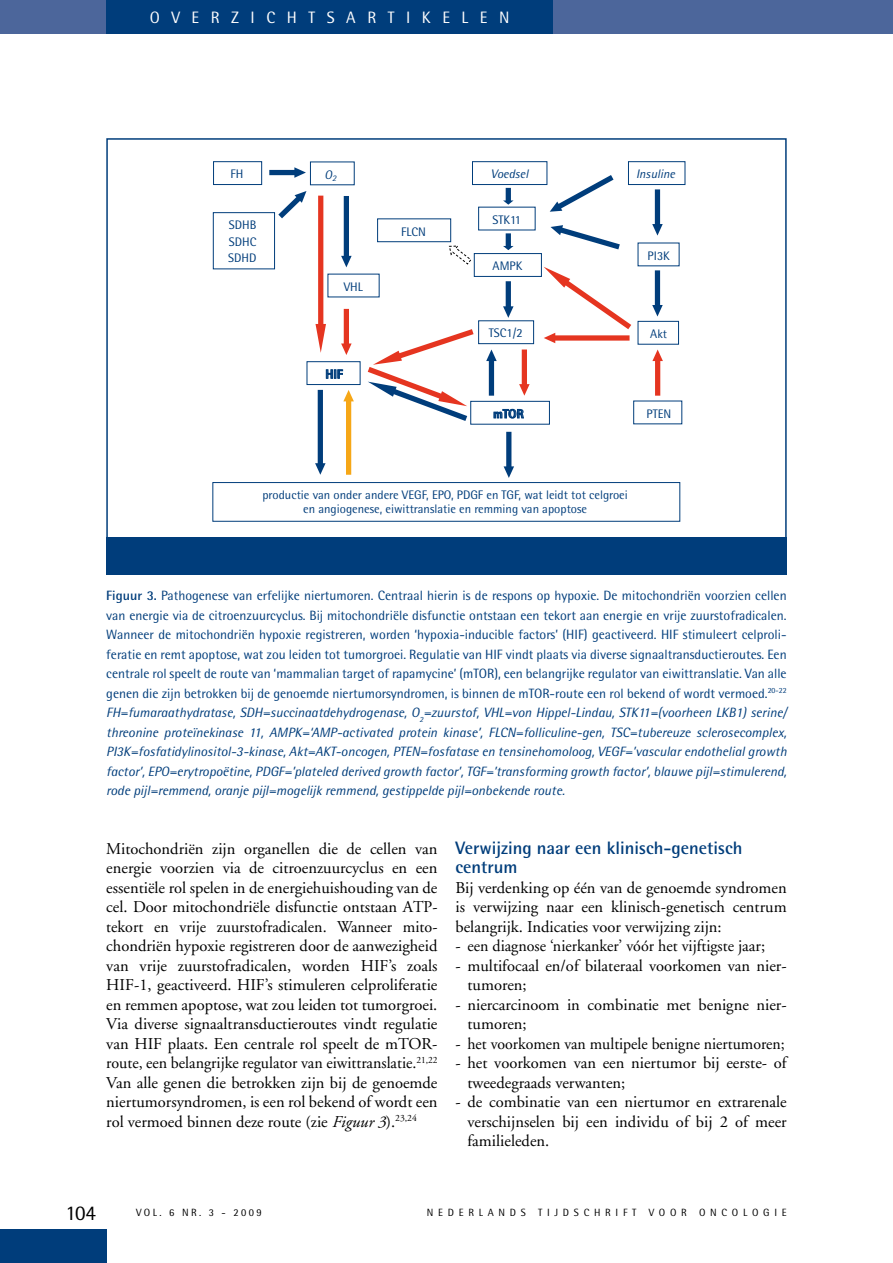
<style>
.page{position:relative;width:893px;height:1263px;background:#fff}
.page>*{position:absolute;margin:0;border:0;box-sizing:border-box;transform-origin:0 0}
.t1{font:21px "Rotis Semi Sans";color:#000}
.t2{font:700 18px/19.5px "Rotis Semi Sans";color:#003d7b}
.t3{font:16.5px/19.5px "Adobe Garamond";color:#000;text-align:justify}
.t4{font:16.5px "Rotis Semi Sans";letter-spacing:.7em;color:#fff}
.t5{font:13.5px/19.5px "Rotis Semi Sans";color:#003d7b;text-align:justify}
.t6{font:12.45px/13.4px "Rotis Semi Sans";color:#003d7b;text-align:center}
.t7{font:italic 12.45px "Rotis Semi Sans";color:#003d7b}
.t8{font:800 12.45px "Rotis Semi Sans";color:#003d7b}
.t9{font:10.5px "Rotis Semi Sans";letter-spacing:.45em;color:#000}
.t10{font:10.5px "Rotis Semi Sans";letter-spacing:.23em;color:#000}
.s1{font-weight:700}
.s2{font-style:italic}
</style>
<div class="page">
<div style="left:0;top:0;width:893px;height:34px;background:#4c669b"></div>
<div style="left:106px;top:0;width:447px;height:34px;background:#003d7b"></div>
<div style="left:0;top:1229px;width:106px;height:34px;background:#003d7b"></div>
<div style="left:306px;top:361px;width:55px;height:24px;background:#fff;border:1px solid #003d7b"></div>
<div style="left:212px;top:482px;width:468px;height:40px;border:1px solid #003d7b"></div>
<div style="left:472px;top:161px;width:75px;height:24px;border:1px solid #003d7b"></div>
<div style="left:474px;top:253px;width:68px;height:24px;background:#fff;border:1px solid #003d7b"></div>
<div style="left:478px;top:320px;width:56px;height:24px;background:#fff;border:1px solid #003d7b"></div>
<div style="left:470px;top:401px;width:80px;height:24px;background:#fff;border:1px solid #003d7b"></div>
<div style="left:628px;top:161px;width:57px;height:24px;border:1px solid #003d7b"></div>
<div style="left:638px;top:321px;width:41px;height:24px;background:#fff;border:1px solid #003d7b"></div>
<div style="left:377px;top:218px;width:74px;height:24px;background:#fff;border:1px solid #003d7b"></div>
<div style="left:213px;top:212px;width:62px;height:57px;border:1px solid #003d7b"></div>
<div style="left:213px;top:161px;width:49px;height:24px;border:1px solid #003d7b"></div>
<svg style="left:326px;top:369px;width:17px;height:10px"></svg>
<svg style="left:494px;top:409px;width:30px;height:10px"></svg>
<svg style="left:652px;top:189px;width:11px;height:47px"></svg>
<svg style="left:341px;top:196px;width:11px;height:71px"></svg>
<svg style="left:550px;top:175px;width:63px;height:37px"></svg>
<svg style="left:550px;top:225px;width:70px;height:24px"></svg>
<svg style="left:652px;top:270px;width:11px;height:46px"></svg>
<svg style="left:504px;top:432px;width:10px;height:46px"></svg>
<svg style="left:503px;top:281px;width:11px;height:37px"></svg>
<svg style="left:269px;top:167px;width:37px;height:11px"></svg>
<svg style="left:278px;top:191px;width:28px;height:27px"></svg>
<svg style="left:315px;top:196px;width:11px;height:157px"></svg>
<svg style="left:544px;top:267px;width:87px;height:76px"></svg>
<svg style="left:368px;top:329px;width:106px;height:92px"></svg>
<svg style="left:503px;top:233px;width:11px;height:17px"></svg>
<svg style="left:503px;top:188px;width:11px;height:17px"></svg>
<svg style="left:486px;top:349px;width:11px;height:47px"></svg>
<svg style="left:519px;top:349px;width:11px;height:47px"></svg>
<svg style="left:652px;top:349px;width:11px;height:47px"></svg>
<svg style="left:341px;top:309px;width:11px;height:46px"></svg>
<svg style="left:449px;top:245px;width:22px;height:20px"></svg>
<svg style="left:315px;top:390px;width:11px;height:85px"></svg>
<svg style="left:343px;top:390px;width:11px;height:85px"></svg>
<div style="left:106px;top:537px;width:681px;height:37px;background:#003d7b"></div>
<p class="t4" style="left:150px;top:8px;width:361px">OVERZICHTSARTIKELEN</p>
<p class="t6" style="left:231px;top:167px;width:14px">FH</p>
<p class="t6" style="left:229px;top:217px;width:29px;line-height:17px;text-align:left">SDHB<br>SDHC</p>
<p class="t6" style="left:228px;top:251px;width:30px">SDHD</p>
<p class="t7" style="left:325px;top:167px;width:13px">O<sub>2</sub></p>
<p class="t6" style="left:344px;top:280px;width:21px">VHL</p>
<p class="t8" style="left:325px;top:366px;width:19px">HIF</p>
<p class="t6" style="left:401px;top:225px;width:26px">FLCN</p>
<p class="t7" style="left:491px;top:167px;width:39px">Voedsel</p>
<p class="t6" style="left:492px;top:213px;width:30px">STK11</p>
<p class="t6" style="left:492px;top:259px;width:31px">AMPK</p>
<p class="t6" style="left:489px;top:326px;width:35px">TSC1/2</p>
<p class="t8" style="left:493px;top:406px;width:32px">mTOR</p>
<p class="t7" style="left:636px;top:167px;width:40px">Insuline</p>
<p class="t6" style="left:648px;top:249px;width:24px">PI3K</p>
<p class="t6" style="left:650px;top:327px;width:18px">Akt</p>
<p class="t6" style="left:647px;top:407px;width:26px">PTEN</p>
<p class="t6" style="left:262px;top:488px;width:367px">productie van onder andere VEGF, EPO, PDGF en TGF, wat leidt tot celgroei en angiogenese, eiwittranslatie en remming van apoptose</p>
<p class="t5" style="left:106px;top:586px;width:682px"><span class="s1">Figuur 3.</span> Pathogenese van erfelijke niertumoren. Centraal hierin is de respons op hypoxie. De mitochondriën voorzien cellen van energie via de citroenzuurcyclus. Bij mitochondriële disfunctie ontstaan een tekort aan energie en vrije zuurstofradicalen.<br>Wanneer de mitochondriën hypoxie registreren, worden ‘hypoxia-inducible factors’ (HIF) geactiveerd. HIF stimuleert celproli&shy;feratie en remt apoptose, wat zou leiden tot tumorgroei. Regulatie van HIF vindt plaats via diverse signaaltransductieroutes. Een centrale rol speelt de route van ‘mammalian target of rapamycine’ (mTOR), een belangrijke regulator van eiwittranslatie. Van alle genen die zijn betrokken bij de genoemde niertumorsyndromen, is binnen de mTOR-route een rol bekend of wordt vermoed.<sup>20-22<br></sup><span class="s2">FH=fumaraathydratase, SDH=succinaatdehydrogenase, O</span><sub>2</sub><span class="s2">=zuurstof, VHL=von Hippel-Lindau, STK11=(voorheen LKB1) serine/ threonine proteïnekinase 11, AMPK=‘AMP-activated protein kinase’, FLCN=folliculine-gen, TSC=tubereuze sclerosecomplex, PI3K=fosfatidylinositol-3-kinase, Akt=AKT-oncogen, PTEN=fosfatase en tensinehomoloog, VEGF=’vascular endothelial growth factor’, EPO=erytropoëtine, PDGF=’plateled derived growth factor’, TGF=’transforming growth factor’, blauwe pijl=stimulerend, rode pijl=remmend, oranje pijl=mogelijk remmend, gestippelde pijl=onbekende route.</span></p>
<p class="t3" style="left:106px;top:839px;width:333px">Mitochondriën zijn organellen die de cellen van energie voorzien via de citroenzuurcyclus en een essentiële rol spelen in de energiehuishouding van de cel. Door mitochondriële disfunctie ontstaan ATP&shy;tekort en vrije zuurstofradicalen. Wanneer mito&shy;chondriën hypoxie registreren door de aanwezigheid van vrije zuurstofradicalen, worden HIF’s zoals HIF-1, geactiveerd. HIF’s stimuleren celproliferatie en remmen apoptose, wat zou leiden tot tumorgroei.<br>Via diverse signaaltransductieroutes vindt regulatie van HIF plaats. Een centrale rol speelt de mTOR&shy;route, een belangrijke regulator van eiwittranslatie.<sup>21,22<br></sup>Van alle genen die betrokken zijn bij de genoemde niertumorsyndromen, is een rol bekend of wordt een rol vermoed binnen deze route (zie <span class="s2">Figuur 3</span>).<sup>23,24</sup></p>
<h2 class="t2" style="left:455px;top:837px;width:288px">Verwijzing naar een klinisch-genetisch centrum</h2>
<p class="t3" style="left:455px;top:878px;width:333px">Bij verdenking op één van de genoemde syndromen is verwijzing naar een klinisch-genetisch centrum belangrijk. Indicaties voor verwijzing zijn:</p>
<p class="t3" style="left:455px;top:936px;width:311px">- een diagnose ‘nierkanker’ vóór het vijftigste jaar;</p>
<p class="t3" style="left:467px;top:956px;width:321px;text-indent:-12px">- multifocaal en/of bilateraal voorkomen van nier&shy;tumoren;</p>
<p class="t3" style="left:467px;top:995px;width:321px;text-indent:-12px">- niercarcinoom in combinatie met benigne nier&shy;tumoren;</p>
<p class="t3" style="left:455px;top:1034px;width:331px">- het voorkomen van multipele benigne niertumoren;</p>
<p class="t3" style="left:467px;top:1053px;width:321px;text-indent:-12px">- het voorkomen van een niertumor bij eerste- of tweedegraads verwanten;</p>
<p class="t3" style="left:467px;top:1092px;width:321px;text-indent:-12px">- de combinatie van een niertumor en extrarenale verschijnselen bij een individu of bij 2 of meer familieleden.</p>
<h1 class="t1" style="left:65px;top:1200px;width:32px">104</h1>
<p class="t10" style="left:136px;top:1206px;width:127px">VOL. 6 NR. 3 - 2009</p>
<p class="t9" style="left:427px;top:1206px;width:361px">NEDERLANDS TIJDSCHRIFT VOOR ONCOLOGIE</p>
</div>
